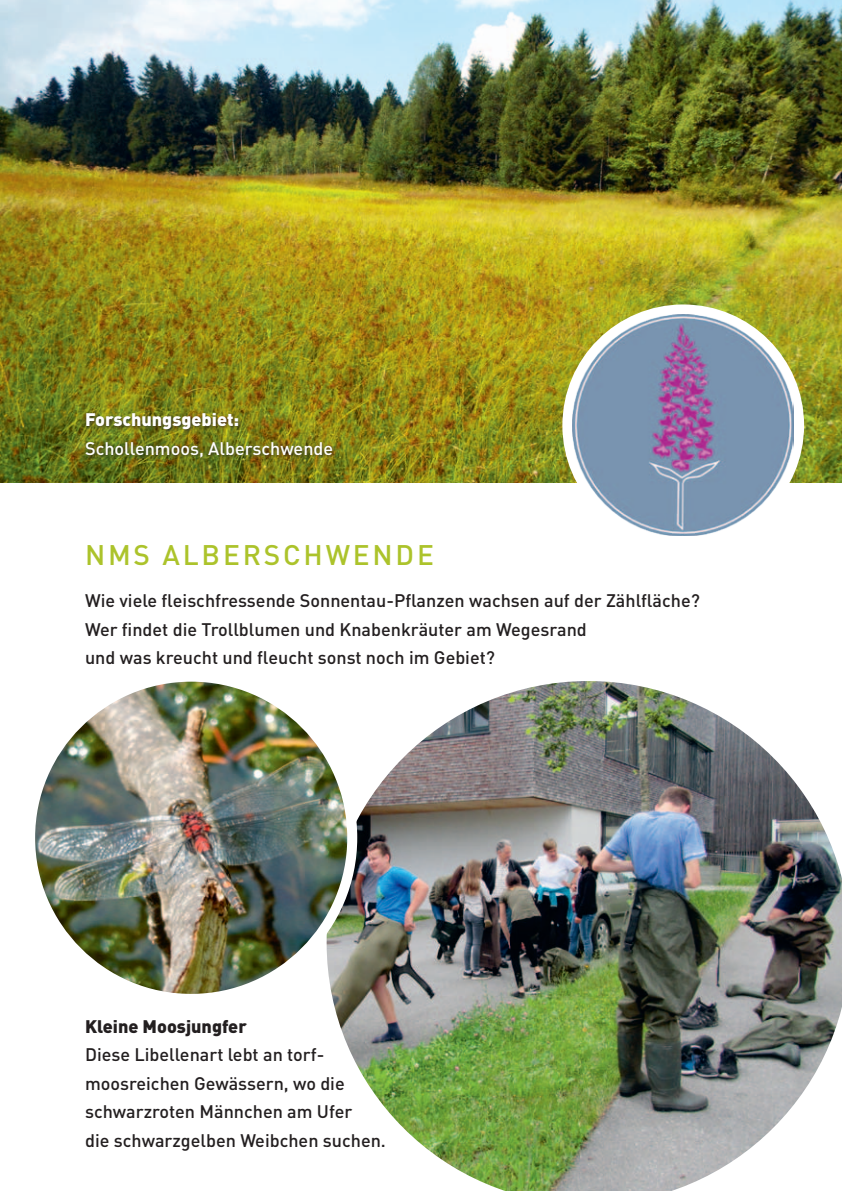
<style>
.page{position:relative;width:842px;height:1191px;background:#fff}
.page>*{position:absolute;margin:0;border:0;box-sizing:border-box;transform-origin:0 0}
.t1{font:500 28px "DIN";letter-spacing:.1em;color:#acc32b}
.t2{font:500 18px/28.4px "DIN";color:#231f20}
.t3{font:500 18px "DIN";color:#fff}
.t4{font:900 18px "DIN";color:#fff}
.t5{font:900 18px "DIN";color:#231f20}
</style>
<div class="page">
<img style="left:0;top:0;width:842px;height:482px">
<div style="left:562px;top:304px;width:242px;height:242px;border:20px solid #fff;border-radius:50%"></div>
<img style="left:573px;top:315px;width:221px;height:221px">
<img style="left:331px;top:681px;width:511px;height:510px">
<img style="left:36px;top:681px;width:316px;height:313px">
<div style="left:25px;top:671px;width:332px;height:333px;border:10px solid #fff;border-radius:50%"></div>
<div style="left:84px;top:411px;width:253px;height:50px;background:#231f20;opacity:.75"></div>
<p class="t4" style="left:85px;top:408px;width:156px">Forschungsgebiet:</p>
<p class="t3" style="left:85px;top:436px;width:250px">Schollenmoos, Alberschwende</p>
<h1 class="t1" style="left:85px;top:537px;width:350px">NMS Alberschwende</h1>
<p class="t2" style="left:85px;top:586px;width:616px">Wie viele fleischfressende Sonnentau-Pflanzen wachsen auf der Zählfläche?<br>Wer findet die Trollblumen und Knabenkräuter am Wegesrand<br>und was kreucht und fleucht sonst noch im Gebiet?</p>
<p class="t5" style="left:85px;top:1014px;width:163px">Kleine Moosjungfer</p>
<p class="t2" style="left:85px;top:1040px;width:302px">Diese Libellenart lebt an torf&shy;moosreichen Gewässern, wo die schwarzroten Männchen am Ufer<br>die schwarzgelben Weibchen suchen.</p>
</div>
